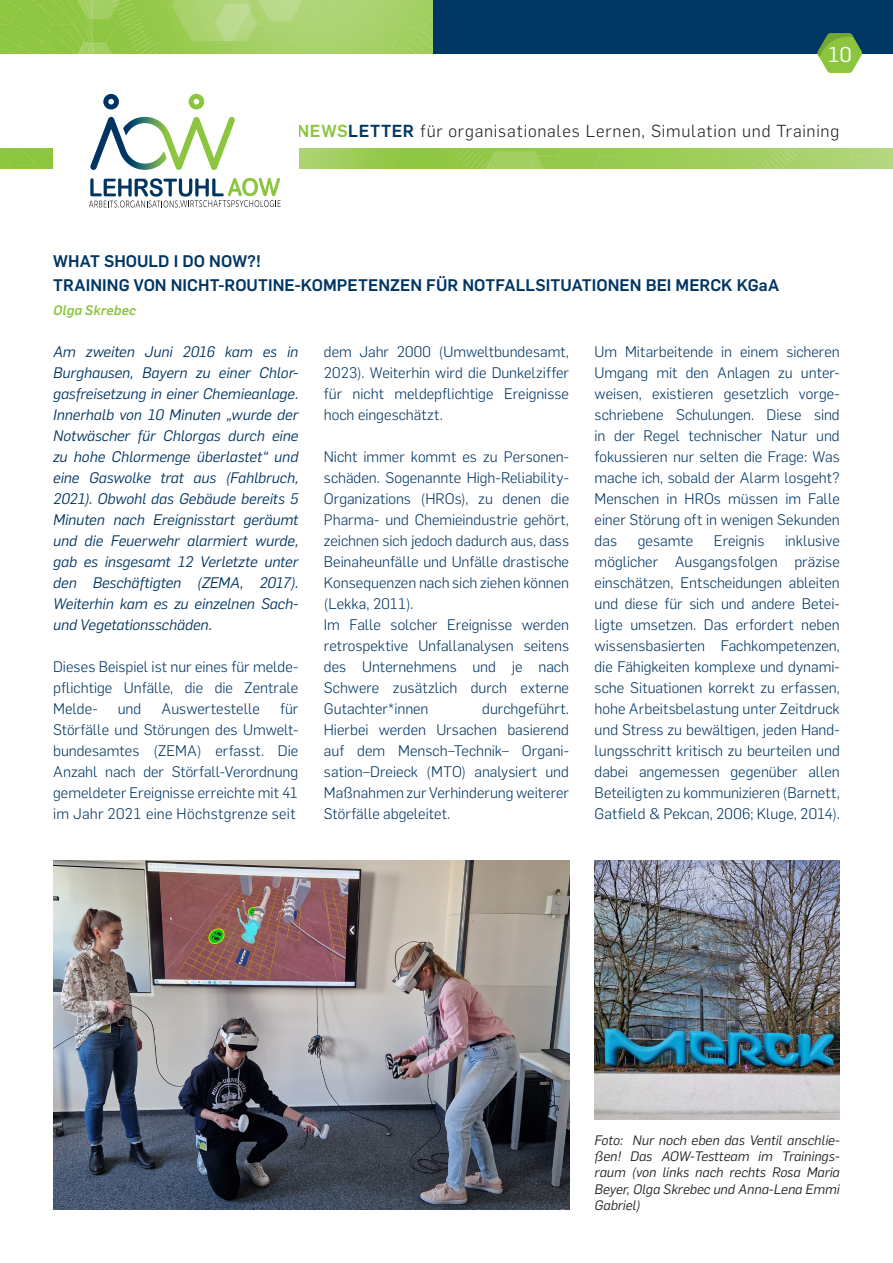
<style>
.page{position:relative;width:893px;height:1263px;background:#fff}
.page>*{position:absolute;margin:0;border:0;box-sizing:border-box;transform-origin:0 0}
.t1{font:21px "Rub Flama";color:#fff}
.t2{font:300 17.1px "Rub Flama";letter-spacing:.045em;color:#231f20}
.t3{font:700 16.5px "Rub Flama";color:#003562}
.t4{font:300 15px/21px "Rub Flama";color:#003562;text-align:justify}
.t5{font:italic 15px/21px "Rub Flama";color:#003562;text-align:justify}
.t6{font:italic 13.5px/16.2px "Rub Flama";color:#231f20;text-align:justify}
.t7{font:italic 700 13.5px "Rub Flama";letter-spacing:.01em;color:#8bc63e}
.s1{font-weight:700;color:#8bc63e}
.s2{font-weight:700;color:#003762}
</style>
<div class="page">
<img style="left:0;top:148px;width:893px;height:21px">
<img style="left:0;top:0;width:434px;height:53px">
<div style="left:53px;top:91px;width:245px;height:126px;background:#fff"></div>
<svg style="left:89px;top:178px;width:192px;height:29px"></svg>
<svg style="left:90px;top:94px;width:145px;height:76px"></svg>
<div style="left:434px;top:0;width:459px;height:53px;background:#003762"></div>
<svg style="left:817px;top:33px;width:45px;height:40px"></svg>
<img style="left:53px;top:860px;width:516px;height:350px">
<img style="left:595px;top:860px;width:245px;height:260px">
<p class="t1" style="left:828px;top:40px;width:25px">10</p>
<p class="t2" style="left:297px;top:119px;width:544px"><span class="s1">NEWS</span><span class="s2">LETTER</span> für organisationales Lernen, Simulation und Training</p>
<p class="t3" style="left:53px;top:249px;width:209px">WHAT SHOULD I DO NOW?!</p>
<p class="t3" style="left:53px;top:273px;width:728px">TRAINING VON NICHT-ROUTINE-KOMPETENZEN FÜR NOTFALLSITUATIONEN BEI MERCK KGaA</p>
<p class="t7" style="left:53px;top:300px;width:84px">Olga Skrebec</p>
<p class="t5" style="left:53px;top:340px;width:247px">Am zweiten Juni 2016 kam es in Burghausen, Bayern zu einer Chlor&shy;gasfreisetzung in einer Chemieanlage.<br>Innerhalb von 10 Minuten „wurde der Notwäscher für Chlorgas durch eine zu hohe Chlormenge überlastet“ und eine Gaswolke trat aus (Fahlbruch, 2021). Obwohl das Gebäude bereits 5<br>Minuten nach Ereignisstart geräumt und die Feuerwehr alarmiert wurde, gab es insgesamt 12 Verletzte unter den Beschäftigten (ZEMA, 2017).<br>Weiterhin kam es zu einzelnen Sach&shy;und Vegetationsschäden.</p>
<p class="t4" style="left:53px;top:655px;width:247px">Dieses Beispiel ist nur eines für melde&shy;pflichtige Unfälle, die die Zentrale Melde-</p>
<p class="t4" style="left:324px;top:340px;width:247px">dem Jahr 2000 (Umweltbundesamt, 2023). Weiterhin wird die Dunkelziffer für nicht meldepflichtige Ereignisse hoch eingeschätzt.</p>
<p class="t4" style="left:324px;top:445px;width:247px">Nicht immer kommt es zu Personen&shy;schäden. Sogenannte High-Reliability-Organizations (HROs), zu denen die Pharma- und Chemieindustrie gehört, zeichnen sich jedoch dadurch aus, dass Beinaheunfälle und Unfälle drastische Konsequenzen nach sich ziehen können (Lekka, 2011).</p>
<p class="t4" style="left:324px;top:613px;width:247px">Im Falle solcher Ereignisse werden retrospektive Unfallanalysen seitens des Unternehmens und je nach Schwere zusätzlich durch externe Gutachter*innen</p>
<p class="t4" style="left:595px;top:340px;width:247px">Um Mitarbeitende in einem sicheren Umgang mit den Anlagen zu unter&shy;weisen, existieren gesetzlich vorge&shy;schriebene Schulungen. Diese sind in der Regel technischer Natur und fokussieren nur selten die Frage: Was mache ich, sobald der Alarm losgeht?<br>Menschen in HROs müssen im Falle einer Störung oft in wenigen Sekunden das</p>
<p class="t4" style="left:595px;top:529px;width:247px;text-indent:190px">inklusive möglicher Ausgangsfolgen präzise einschätzen, Entscheidungen ableiten und diese für sich und andere Betei&shy;ligte umsetzen. Das erfordert neben wissensbasierten Fachkompetenzen, die Fähigkeiten komplexe und dynami&shy;sche Situationen korrekt zu erfassen, hohe Arbeitsbelastung unter Zeitdruck und Stress zu bewältigen, jeden Hand&shy;lungsschritt kritisch zu beurteilen und dabei angemessen gegenüber allen Beteiligten zu kommunizieren (Barnett, Gatfield &amp; Pekcan, 2006; Kluge, 2014).</p>
<p class="t4" style="left:638px;top:529px;width:57px">gesamte</p>
<p class="t4" style="left:714px;top:529px;width:52px">Ereignis</p>
<p class="t4" style="left:53px;top:697px;width:247px;text-indent:227px">für Störfälle und Störungen des Umwelt&shy;bundesamtes (ZEMA) erfasst. Die Anzahl nach der Störfall-Verordnung gemeldeter Ereignisse erreichte mit 41 im Jahr 2021 eine Höchstgrenze seit</p>
<p class="t4" style="left:324px;top:697px;width:247px;text-indent:158px">durchgeführt.<br>Hierbei werden Ursachen basierend auf dem Mensch–Technik– Organi&shy;sation–Dreieck (MTO) analysiert und Maßnahmen zur Verhinderung weiterer Störfälle abgeleitet.</p>
<p class="t4" style="left:118px;top:697px;width:25px">und</p>
<p class="t4" style="left:162px;top:697px;width:100px">Auswertestelle</p>
<p class="t6" style="left:595px;top:1131px;width:247px">Foto: Nur noch eben das Ventil anschlie&shy;ßen! Das AOW-Testteam im Trainings&shy;raum (von links nach rechts Rosa Maria Beyer, Olga Skrebec und Anna-Lena Emmi Gabriel)</p>
</div>
